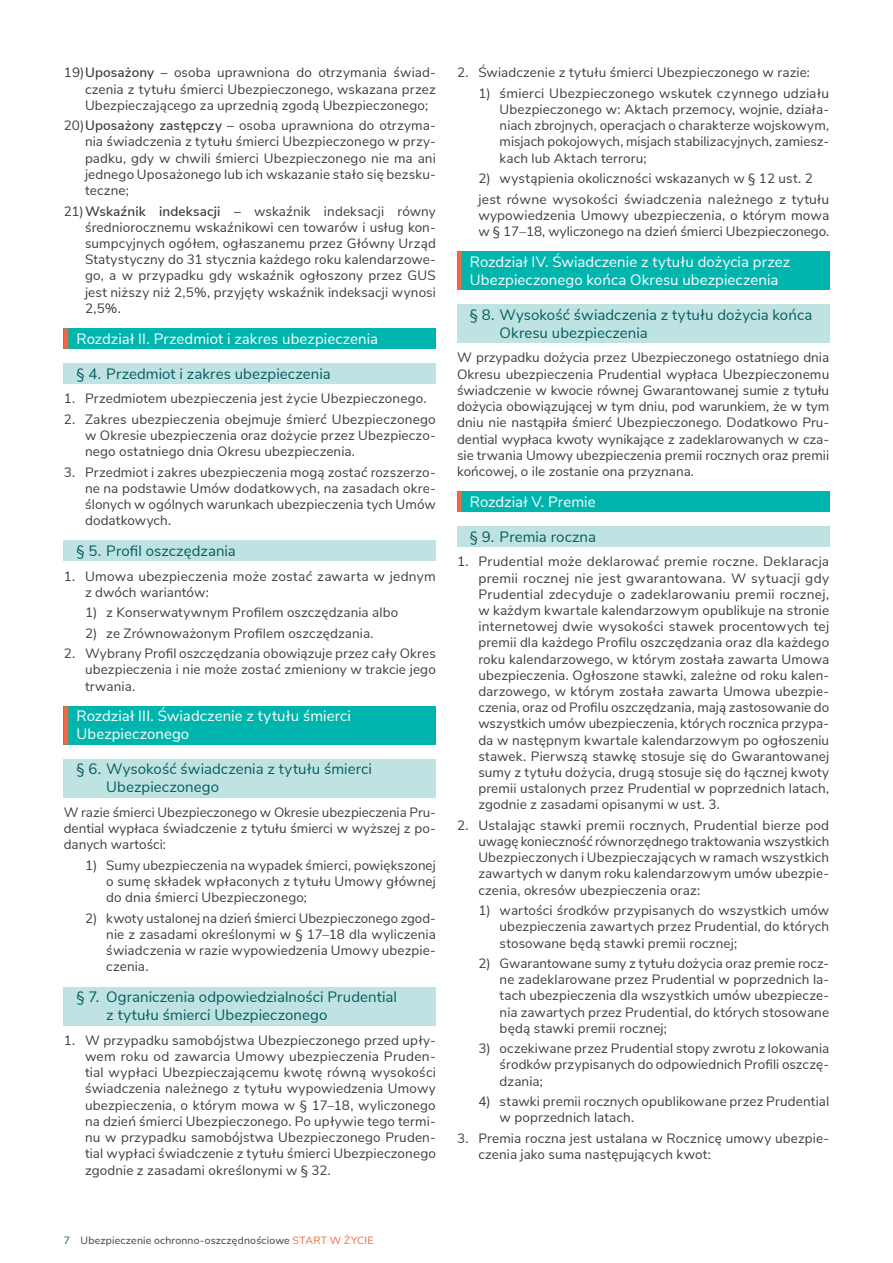
<style>
.page{position:relative;width:893px;height:1263px;background:#fff}
.page>*{position:absolute;margin:0;border:0;box-sizing:border-box;transform-origin:0 0}
.t1{font:15px/18px "Nunito Sans";letter-spacing:.005em;color:#065c5f}
.rozdział{font:15px/18px "Nunito Sans";letter-spacing:.005em;color:#fff}
.tekst_9pt{font:13.5px/16.2px "Nunito Sans";letter-spacing:.01em;color:#3e3e3f;text-align:justify}
.t2{font:10.5px "Nunito Sans";letter-spacing:.02em;color:#3e3e3f}
.s1{font-weight:600}
.s2{color:#065c5f}
.s3{color:#f26640}
</style>
<div class="page">
<div style="left:64px;top:328px;width:372px;height:21px;background:#00b5ae"></div>
<hr style="left:64px;top:328px;width:4px;height:21px;background:#f26640">
<div style="left:64px;top:363px;width:372px;height:21px;background:#bee3e2"></div>
<div style="left:64px;top:541px;width:372px;height:20px;background:#bee3e2"></div>
<div style="left:64px;top:706px;width:372px;height:39px;background:#00b5ae"></div>
<hr style="left:64px;top:706px;width:4px;height:39px;background:#f26640">
<div style="left:64px;top:759px;width:372px;height:39px;background:#bee3e2"></div>
<div style="left:64px;top:987px;width:372px;height:38px;background:#bee3e2"></div>
<div style="left:457px;top:252px;width:372px;height:38px;background:#00b5ae"></div>
<div style="left:457px;top:252px;width:5px;height:38px;background:#f26640"></div>
<div style="left:457px;top:305px;width:372px;height:38px;background:#bee3e2"></div>
<div style="left:457px;top:491px;width:372px;height:21px;background:#00b5ae"></div>
<div style="left:457px;top:491px;width:5px;height:21px;background:#f26640"></div>
<div style="left:457px;top:526px;width:372px;height:21px;background:#bee3e2"></div>
<p class="tekst_9pt" style="left:85px;top:64px;width:352px;text-indent:-21px">19)<span class="s1">Uposażony –</span> osoba uprawniona do otrzymania świad&shy;czenia z tytułu śmierci Ubezpieczonego, wskazana przez Ubezpieczającego za uprzednią zgodą Ubezpieczonego;</p>
<p class="tekst_9pt" style="left:85px;top:117px;width:352px;text-indent:-21px">20)<span class="s1">Uposażony zastępczy –</span> osoba uprawniona do otrzyma&shy;nia świadczenia z tytułu śmierci Ubezpieczonego w przy&shy;padku, gdy w chwili śmierci Ubezpieczonego nie ma ani jednego Uposażonego lub ich wskazanie stało się bezsku&shy;teczne;</p>
<p class="tekst_9pt" style="left:85px;top:202px;width:352px;text-indent:-21px">21)<span class="s1">Wskaźnik indeksacji –</span> wskaźnik indeksacji równy średniorocznemu wskaźnikowi cen towarów i usług kon&shy;sumpcyjnych ogółem, ogłaszanemu przez Główny Urząd Statystyczny do 31 stycznia każdego roku kalendarzowe&shy;go, a w przypadku gdy wskaźnik ogłoszony przez GUS jest niższy niż 2,5%, przyjęty wskaźnik indeksacji wynosi 2,5%.</p>
<p class="rozdział" style="left:77px;top:328px;width:303px">Rozdział II. Przedmiot i zakres ubezpieczenia</p>
<p class="t1" style="left:77px;top:363px;width:256px">§ 4. Przedmiot i zakres ubezpieczenia</p>
<p class="tekst_9pt" style="left:64px;top:390px;width:364px">1. Przedmiotem ubezpieczenia jest życie Ubezpieczonego.</p>
<p class="tekst_9pt" style="left:85px;top:410px;width:352px;text-indent:-21px">2. Zakres ubezpieczenia obejmuje śmierć Ubezpieczonego w Okresie ubezpieczenia oraz dożycie przez Ubezpieczo&shy;nego ostatniego dnia Okresu ubezpieczenia.</p>
<p class="tekst_9pt" style="left:85px;top:463px;width:352px;text-indent:-21px">3. Przedmiot i zakres ubezpieczenia mogą zostać rozszerzo&shy;ne na podstawie Umów dodatkowych, na zasadach okre&shy;ślonych w ogólnych warunkach ubezpieczenia tych Umów dodatkowych.</p>
<p class="t1" style="left:77px;top:541px;width:161px">§ 5. Profil oszczędzania</p>
<p class="tekst_9pt" style="left:85px;top:567px;width:352px;text-indent:-21px">1. Umowa ubezpieczenia może zostać zawarta w jednym z dwóch wariantów:</p>
<p class="tekst_9pt" style="left:85px;top:604px;width:315px">1) z Konserwatywnym Profilem oszczędzania albo</p>
<p class="tekst_9pt" style="left:85px;top:624px;width:290px">2) ze Zrównoważonym Profilem oszczędzania.</p>
<p class="tekst_9pt" style="left:85px;top:644px;width:352px;text-indent:-21px">2. Wybrany Profil oszczędzania obowiązuje przez cały Okres ubezpieczenia i nie może zostać zmieniony w trakcie jego trwania.</p>
<p class="rozdział" style="left:77px;top:706px;width:276px">Rozdział III. Świadczenie z tytułu śmierci<br>Ubezpieczonego</p>
<p class="t1" style="left:106px;top:759px;width:267px;text-indent:-30px">§ 6. Wysokość świadczenia z tytułu śmierci<br>Ubezpieczonego</p>
<p class="tekst_9pt" style="left:64px;top:803px;width:374px">W razie śmierci Ubezpieczonego w Okresie ubezpieczenia Pru&shy;dential wypłaca świadczenie z tytułu śmierci w wyższej z po&shy;danych wartości:</p>
<p class="tekst_9pt" style="left:106px;top:856px;width:331px;text-indent:-21px">1) Sumy ubezpieczenia na wypadek śmierci, powiększonej o sumę składek wpłaconych z tytułu Umowy głównej do dnia śmierci Ubezpieczonego;</p>
<p class="tekst_9pt" style="left:106px;top:909px;width:331px;text-indent:-21px">2) kwoty ustalonej na dzień śmierci Ubezpieczonego zgod&shy;nie z zasadami określonymi w § 17–18 dla wyliczenia świadczenia w razie wypowiedzenia Umowy ubezpie&shy;czenia.</p>
<p class="t1" style="left:106px;top:987px;width:292px;text-indent:-30px">§ 7. Ograniczenia odpowiedzialności Prudential z tytułu śmierci Ubezpieczonego</p>
<p class="tekst_9pt" style="left:85px;top:1031px;width:352px;text-indent:-21px">1. W przypadku samobójstwa Ubezpieczonego przed upły&shy;wem roku od zawarcia Umowy ubezpieczenia Pruden&shy;tial wypłaci Ubezpieczającemu kwotę równą wysokości świadczenia należnego z tytułu wypowiedzenia Umowy ubezpieczenia, o którym mowa w § 17–18, wyliczonego na dzień śmierci Ubezpieczonego. Po upływie tego termi&shy;nu w przypadku samobójstwa Ubezpieczonego Pruden&shy;tial wypłaci świadczenie z tytułu śmierci Ubezpieczonego zgodnie z zasadami określonymi w § 32.</p>
<p class="tekst_9pt" style="left:457px;top:64px;width:354px">2. Świadczenie z tytułu śmierci Ubezpieczonego w razie:</p>
<p class="tekst_9pt" style="left:500px;top:84px;width:331px;text-indent:-21px">1) śmierci Ubezpieczonego wskutek czynnego udziału Ubezpieczonego w: Aktach przemocy, wojnie, działa&shy;niach zbrojnych, operacjach o charakterze wojskowym, misjach pokojowych, misjach stabilizacyjnych, zamiesz&shy;kach lub Aktach terroru;</p>
<p class="tekst_9pt" style="left:478px;top:170px;width:336px">2) wystąpienia okoliczności wskazanych w § 12 ust. 2</p>
<p class="tekst_9pt" style="left:478px;top:190px;width:352px">jest równe wysokości świadczenia należnego z tytułu wypowiedzenia Umowy ubezpieczenia, o którym mowa w § 17–18, wyliczonego na dzień śmierci Ubezpieczonego.</p>
<p class="rozdział" style="left:470px;top:252px;width:322px">Rozdział IV. Świadczenie z tytułu dożycia przez<br>Ubezpieczonego końca Okresu ubezpieczenia</p>
<p class="t1" style="left:500px;top:305px;width:314px;text-indent:-30px">§ 8. Wysokość świadczenia z tytułu dożycia końca<br>Okresu ubezpieczenia</p>
<p class="tekst_9pt" style="left:457px;top:349px;width:374px">W przypadku dożycia przez Ubezpieczonego ostatniego dnia Okresu ubezpieczenia Prudential wypłaca Ubezpieczonemu świadczenie w kwocie równej Gwarantowanej sumie z tytułu dożycia obowiązującej w tym dniu, pod warunkiem, że w tym dniu nie nastąpiła śmierć Ubezpieczonego. Dodatkowo Pru&shy;dential wypłaca kwoty wynikające z zadeklarowanych w cza&shy;sie trwania Umowy ubezpieczenia premii rocznych oraz premii końcowej, o ile zostanie ona przyznana.</p>
<p class="rozdział" style="left:470px;top:491px;width:127px">Rozdział V. Premie</p>
<p class="t1" style="left:470px;top:526px;width:128px">§ 9. Premia roczna</p>
<p class="tekst_9pt" style="left:478px;top:553px;width:352px;text-indent:-21px">1. Prudential może deklarować premie roczne. Deklaracja premii rocznej nie jest gwarantowana. W sytuacji gdy Prudential zdecyduje o zadeklarowaniu premii rocznej, w każdym kwartale kalendarzowym opublikuje na stronie internetowej dwie wysokości stawek procentowych tej premii dla każdego Profilu oszczędzania oraz dla każdego roku kalendarzowego, w którym została zawarta Umowa ubezpieczenia. Ogłoszone stawki, zależne od roku kalen&shy;darzowego, w którym została zawarta Umowa ubezpie&shy;czenia, oraz od Profilu oszczędzania, mają zastosowanie do wszystkich umów ubezpieczenia, których rocznica przypa&shy;da w następnym kwartale kalendarzowym po ogłoszeniu stawek. Pierwszą stawkę stosuje się do Gwarantowanej sumy z tytułu dożycia, drugą stosuje się do łącznej kwoty premii ustalonych przez Prudential w poprzednich latach, zgodnie z zasadami opisanymi w ust. 3.</p>
<p class="tekst_9pt" style="left:478px;top:816px;width:352px;text-indent:-21px">2. Ustalając stawki premii rocznych, Prudential bierze pod uwagę konieczność równorzędnego traktowania wszystkich Ubezpieczonych i Ubezpieczających w ramach wszystkich zawartych w danym roku kalendarzowym umów ubezpie&shy;czenia, okresów ubezpieczenia oraz:</p>
<p class="tekst_9pt" style="left:500px;top:901px;width:331px;text-indent:-21px">1) wartości środków przypisanych do wszystkich umów ubezpieczenia zawartych przez Prudential, do których stosowane będą stawki premii rocznej;</p>
<p class="tekst_9pt" style="left:500px;top:954px;width:331px;text-indent:-21px">2) Gwarantowane sumy z tytułu dożycia oraz premie rocz&shy;ne zadeklarowane przez Prudential w poprzednich la&shy;tach ubezpieczenia dla wszystkich umów ubezpiecze&shy;nia zawartych przez Prudential, do których stosowane będą stawki premii rocznej;</p>
<p class="tekst_9pt" style="left:500px;top:1040px;width:331px;text-indent:-21px">3) oczekiwane przez Prudential stopy zwrotu z lokowania środków przypisanych do odpowiednich Profili oszczę&shy;dzania;</p>
<p class="tekst_9pt" style="left:500px;top:1092px;width:331px;text-indent:-21px">4) stawki premii rocznych opublikowane przez Prudential w poprzednich latach.</p>
<p class="tekst_9pt" style="left:478px;top:1129px;width:352px;text-indent:-21px">3. Premia roczna jest ustalana w Rocznicę umowy ubezpie&shy;czenia jako suma następujących kwot:</p>
<p class="t2" style="left:64px;top:1232px;width:311px"><span class="s2">7</span> Ubezpieczenie ochronno-oszczędnościowe <span class="s3">START W ŻYCIE</span></p>
</div>
